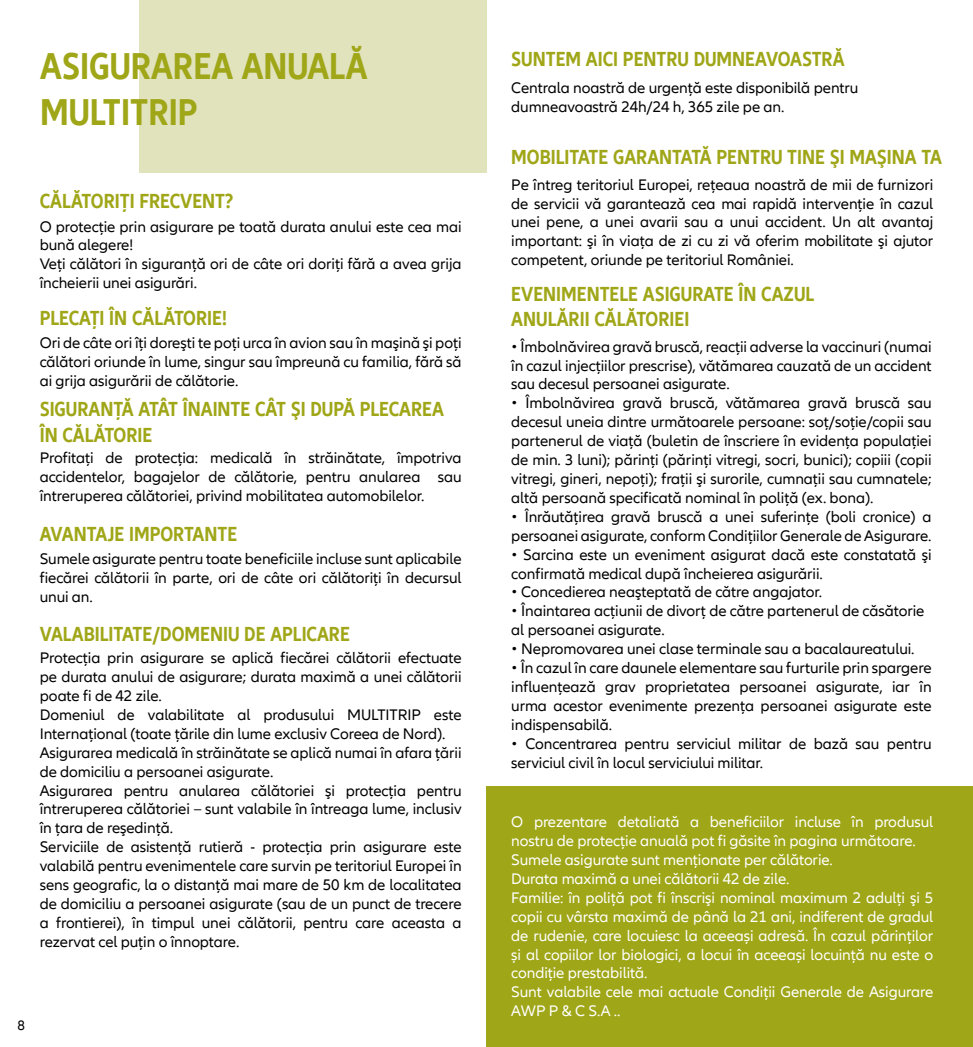
<style>
.page{position:relative;width:973px;height:1047px;background:#fff}
.page>*{position:absolute;margin:0;border:0;box-sizing:border-box;transform-origin:0 0}
.t1{font:700 condensed 38.5px/46.2px "Allianz Neo";color:#9fa617}
.t2{font:700 condensed 21px/25.2px "Allianz Neo";color:#9fa617}
.t3{font:15.75px/18.9px "Allianz Neo";letter-spacing:-.005em;color:#000}
.t4{font:15.75px/18.9px "Allianz Neo";letter-spacing:-.005em;color:#fff}
.t5{font:14px "Allianz Neo";color:#000}
</style>
<div class="page">
<div style="left:486px;top:786px;width:486px;height:261px;background:#9fa617"></div>
<div style="left:139px;top:0;width:347px;height:173px;background:#e1e3bd"></div>
<h1 class="t1" style="left:40px;top:44px;width:329px">ASIGURAREA ANUALĂ<br>MULTITRIP</h1>
<h2 class="t2" style="left:40px;top:189px;width:195px">CĂLĂTORIŢI FRECVENT?</h2>
<p class="t3" style="left:40px;top:217px;width:423px">O protecţie prin asigurare pe toată durata anului este cea mai bună alegere!<br>Veţi călători în siguranţă ori de câte ori doriţi fără a avea grija încheierii unei asigurări.</p>
<h2 class="t2" style="left:40px;top:305px;width:188px">PLECAŢI ÎN CĂLĂTORIE!</h2>
<p class="t3" style="left:40px;top:334px;width:423px;text-align:justify">Ori de câte ori îţi doreşti te poţi urca în avion sau în maşină şi poţi călători oriunde în lume, singur sau împreună cu familia, fără să ai grija asigurării de călătorie.</p>
<h2 class="t2" style="left:40px;top:397px;width:405px">SIGURANŢĂ ATÂT ÎNAINTE CÂT ŞI DUPĂ PLECAREA<br>ÎN CĂLĂTORIE</h2>
<p class="t3" style="left:40px;top:448px;width:423px;text-align:justify">Profitați de protecția: medicală în străinătate, împotriva accidentelor, bagajelor de călătorie, pentru anularea sau întreruperea călătoriei, privind mobilitatea automobilelor.</p>
<h2 class="t2" style="left:40px;top:521px;width:199px">AVANTAJE IMPORTANTE</h2>
<p class="t3" style="left:40px;top:550px;width:423px;text-align:justify">Sumele asigurate pentru toate beneficiile incluse sunt aplicabile fiecărei călătorii în parte, ori de câte ori călătoriţi în decursul unui an.</p>
<h2 class="t2" style="left:40px;top:622px;width:311px">VALABILITATE/DOMENIU DE APLICARE</h2>
<p class="t3" style="left:40px;top:649px;width:423px">Protecţia prin asigurare se aplică fiecărei călătorii efectuate pe durata anului de asigurare; durata maximă a unei călătorii poate fi de 42 zile.<br>Domeniul de valabilitate al produsului MULTITRIP este Internațional (toate ţările din lume exclusiv Coreea de Nord).<br>Asigurarea medicală în străinătate se aplică numai în afara ţării de domiciliu a persoanei asigurate.<br>Asigurarea pentru anularea călătoriei şi protecţia pentru întreruperea călătoriei – sunt valabile în întreaga lume, inclusiv în ţara de reşedinţă.<br>Serviciile de asistenţă rutieră - protecţia prin asigurare este valabilă pentru evenimentele care survin pe teritoriul Europei în sens geografic, la o distanţă mai mare de 50 km de localitatea de domiciliu a persoanei asigurate (sau de un punct de trecere a frontierei), în timpul unei călătorii, pentru care aceasta a rezervat cel puţin o înnoptare.</p>
<p class="t5" style="left:17px;top:1017px;width:9px">8</p>
<h2 class="t2" style="left:511px;top:47px;width:334px">SUNTEM AICI PENTRU DUMNEAVOASTRĂ</h2>
<p class="t3" style="left:511px;top:79px;width:348px">Centrala noastră de urgenţă este disponibilă pentru dumneavoastră 24h/24 h, 365 zile pe an.</p>
<h2 class="t2" style="left:511px;top:145px;width:432px">MOBILITATE GARANTATĂ PENTRU TINE ŞI MAŞINA TA</h2>
<p class="t3" style="left:511px;top:175px;width:423px;text-align:justify">Pe întreg teritoriul Europei, reţeaua noastră de mii de furnizori de servicii vă garantează cea mai rapidă intervenţie în cazul unei pene, a unei avarii sau a unui accident. Un alt avantaj important: şi în viaţa de zi cu zi vă oferim mobilitate şi ajutor competent, oriunde pe teritoriul României.</p>
<h2 class="t2" style="left:511px;top:282px;width:304px">EVENIMENTELE ASIGURATE ÎN CAZUL<br>ANULĂRII CĂLĂTORIEI</h2>
<p class="t3" style="left:511px;top:337px;width:422px;text-align:justify">• Îmbolnăvirea gravă bruscă, reacţii adverse la vaccinuri (numai în cazul injecţiilor prescrise), vătămarea cauzată de un accident sau decesul persoanei asigurate.</p>
<p class="t3" style="left:511px;top:394px;width:422px;text-align:justify">• Îmbolnăvirea gravă bruscă, vătămarea gravă bruscă sau decesul uneia dintre următoarele persoane: soţ/soţie/copii sau partenerul de viaţă (buletin de înscriere în evidenţa populaţiei de min. 3 luni); părinţi (părinţi vitregi, socri, bunici); copiii (copii vitregi, gineri, nepoţi); fraţii şi surorile, cumnaţii sau cumnatele; altă persoană specificată nominal în poliţă (ex. bona).</p>
<p class="t3" style="left:511px;top:507px;width:422px">• Înrăutăţirea gravă bruscă a unei suferinţe (boli cronice) a persoanei asigurate, conform Condiţiilor Generale de Asigurare.</p>
<p class="t3" style="left:511px;top:545px;width:422px">• Sarcina este un eveniment asigurat dacă este constatată şi confirmată medical după încheierea asigurării.</p>
<p class="t3" style="left:511px;top:583px;width:312px">• Concedierea neaşteptată de către angajator.</p>
<p class="t3" style="left:511px;top:602px;width:414px">• Înaintarea acţiunii de divorţ de către partenerul de căsătorie al persoanei asigurate.</p>
<p class="t3" style="left:511px;top:640px;width:404px">• Nepromovarea unei clase terminale sau a bacalaureatului.</p>
<p class="t3" style="left:511px;top:659px;width:422px;text-align:justify">• În cazul în care daunele elementare sau furturile prin spargere influenţează grav proprietatea persoanei asigurate, iar în urma acestor evenimente prezenţa persoanei asigurate este indispensabilă.</p>
<p class="t3" style="left:511px;top:734px;width:422px">• Concentrarea pentru serviciul militar de bază sau pentru serviciul civil în locul serviciului militar.</p>
<p class="t4" style="left:511px;top:813px;width:423px">O prezentare detaliată a beneficiilor incluse în produsul nostru de protecţie anuală pot fi găsite în pagina următoare.<br>Sumele asigurate sunt menţionate per călătorie.<br>Durata maximă a unei călătorii 42 de zile.<br>Familie: în poliţă pot fi înscrişi nominal maximum 2 adulţi şi 5 copii cu vârsta maximă de până la 21 ani, indiferent de gradul de rudenie, care locuiesc la aceeași adresă. În cazul părinților și al copiilor lor biologici, a locui în aceeași locuință nu este o condiție prestabilită.<br>Sunt valabile cele mai actuale Condiţii Generale de Asigurare AWP P &amp; C S.A ..</p>
</div>
